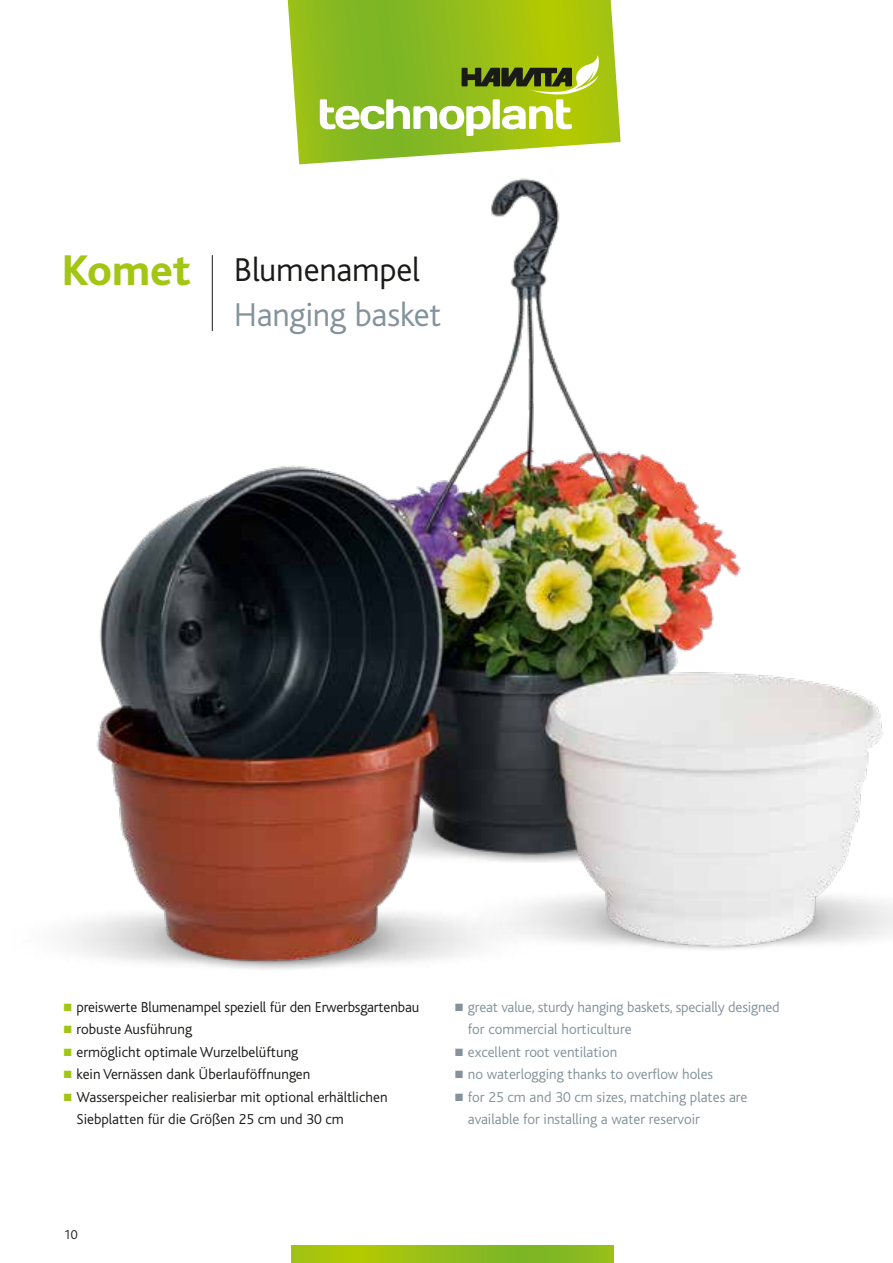
<style>
.page{position:relative;width:893px;height:1263px;background:#fff}
.page>*{position:absolute;margin:0;border:0;box-sizing:border-box;transform-origin:0 0}
.t1{font:800 45px "Kl Bliss";letter-spacing:-.005em;color:#a2c613}
.t2{font:300 34.5px "Kl Bliss";letter-spacing:-.01em;color:#83929b}
.t3{font:300 34.5px "Kl Bliss";letter-spacing:-.005em;color:#1a1a18}
.t4{font:300 15px/22.5px "Kl Bliss";color:#1a1a18}
.t5{font:300 15px/22.5px "Kl Bliss";color:#83929b}
.t6{font:300 13.5px "Kl Bliss";color:#1a1a18}
.s1{color:#a2c613}
</style>
<div class="page">
<img style="left:65px;top:164px;width:828px;height:805px">
<svg style="left:287px;top:0;width:334px;height:164px"></svg>
<svg style="left:320px;top:56px;width:279px;height:80px"></svg>
<svg style="left:292px;top:1246px;width:322px;height:17px"></svg>
<h1 class="t1" style="left:62px;top:247px;width:130px">Komet</h1>
<h2 class="t3" style="left:234px;top:252px;width:187px">Blumenampel</h2>
<h2 class="t2" style="left:234px;top:296px;width:209px">Hanging basket</h2>
<p class="t4" style="left:64px;top:996px;width:357px"><span class="s1">■</span> preiswerte Blumenampel speziell für den Erwerbsgartenbau</p>
<p class="t4" style="left:64px;top:1018px;width:130px"><span class="s1">■</span> robuste Ausführung</p>
<p class="t4" style="left:64px;top:1041px;width:236px"><span class="s1">■</span> ermöglicht optimale Wurzelbelüftung</p>
<p class="t4" style="left:64px;top:1063px;width:248px"><span class="s1">■</span> kein Vernässen dank Überlauföffnungen</p>
<p class="t4" style="left:77px;top:1086px;width:313px;text-indent:-13px"><span class="s1">■</span> Wasserspeicher realisierbar mit optional erhältlichen<br>Siebplatten für die Größen 25 cm und 30 cm</p>
<p class="t5" style="left:468px;top:996px;width:313px;text-indent:-13px">■ great value, sturdy hanging baskets, specially designed for commercial horticulture</p>
<p class="t5" style="left:455px;top:1041px;width:164px">■ excellent root ventilation</p>
<p class="t5" style="left:455px;top:1063px;width:259px">■ no waterlogging thanks to overflow holes</p>
<p class="t5" style="left:468px;top:1086px;width:281px;text-indent:-13px">■ for 25 cm and 30 cm sizes, matching plates are available for installing a water reservoir</p>
<p class="t6" style="left:64px;top:1228px;width:15px">10</p>
</div>
